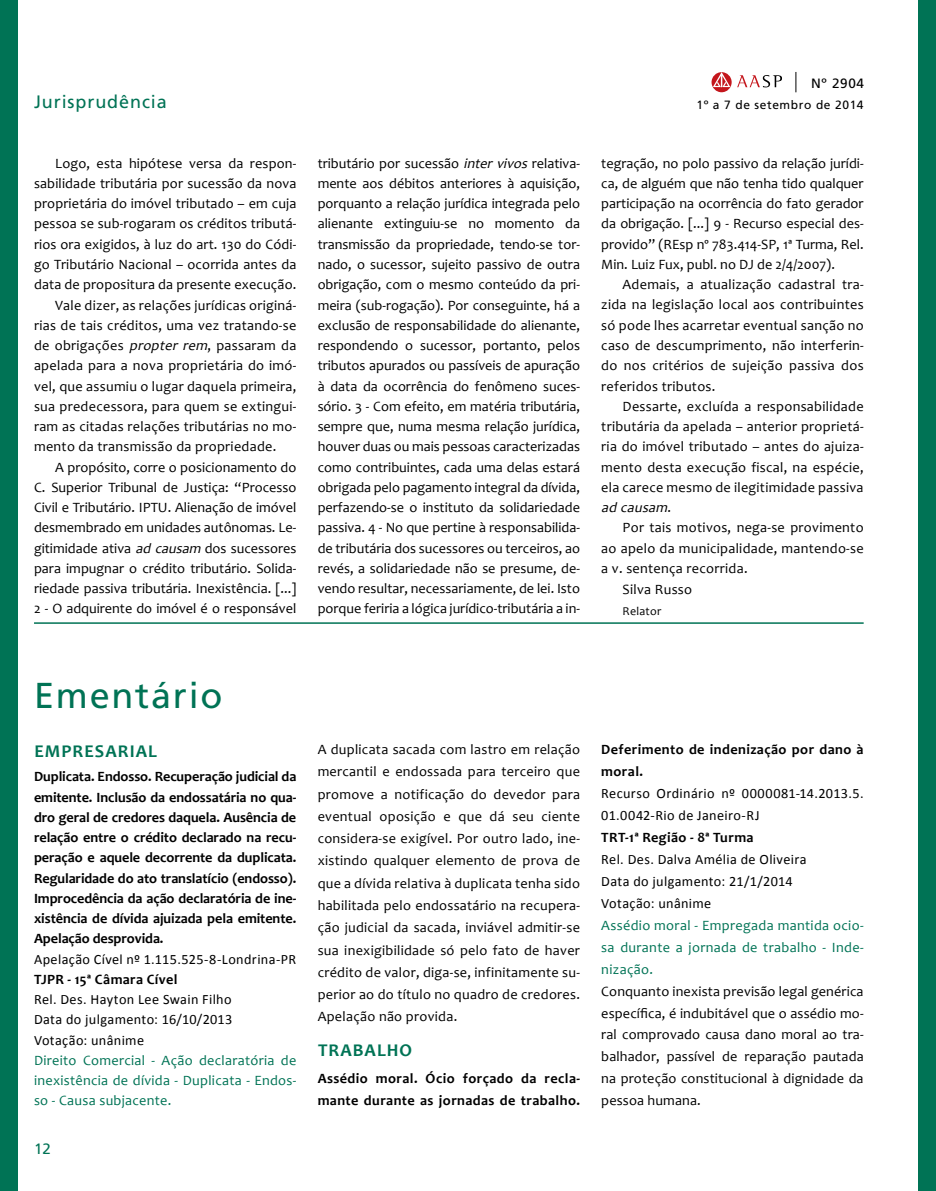
<style>
.page{position:relative;width:936px;height:1191px;background:#fff}
.page>*{position:absolute;margin:0;border:0;box-sizing:border-box;transform-origin:0 0}
.t1{font:36px "Frutiger";letter-spacing:.05em;color:#007355}
.t2{font:700 18px "Candara";letter-spacing:.06em;color:#007355}
.t3{font:18px "Frutiger";letter-spacing:.05em;color:#007355}
.t4{font:15px "Frutiger";color:#007355}
.t5{font:14.25px/20.2px "Candara";letter-spacing:.01em;color:#000;text-align:justify}
.t6{font:700 14.25px/20.2px "Candara";letter-spacing:.03em;color:#000}
.t7{font:14.25px/21.9px "Calibri";letter-spacing:.025em;color:#000}
.t8{font:14.25px/20.2px "Candara";letter-spacing:.02em;color:#007355;text-align:justify}
.t9{font:13.5px "Frutiger";letter-spacing:.05em;color:#000}
.t10{font:12px "Frutiger";letter-spacing:.05em;color:#000}
.t11{font:12px "Candara";letter-spacing:.02em;color:#000}
.s1{font-style:italic}
</style>
<div class="page">
<div style="left:0;top:0;width:17px;height:1191px;background:#007355"></div>
<svg style="left:737px;top:75px;width:45px;height:12px"></svg>
<svg style="left:711px;top:72px;width:20px;height:20px"></svg>
<svg style="left:712px;top:72px;width:18px;height:15px"></svg>
<svg style="left:795px;top:72px;width:1px;height:20px"></svg>
<div style="left:918px;top:0;width:17px;height:1191px;background:#007355"></div>
<hr style="left:34px;top:622px;width:829px;height:2px;background:#007355">
<p class="t9" style="left:811px;top:75px;width:54px">Nº 2904</p>
<p class="t3" style="left:34px;top:91px;width:134px">Jurisprudência</p>
<p class="t10" style="left:696px;top:98px;width:169px">1º a 7 de setembro de 2014</p>
<p class="t5" style="left:55px;top:153px;width:242px">Logo, esta hipótese versa da respon-</p>
<p class="t5" style="left:34px;top:173px;width:264px">sabilidade tributária por sucessão da nova</p>
<p class="t5" style="left:34px;top:193px;width:264px">proprietária do imóvel tributado – em cuja</p>
<p class="t5" style="left:34px;top:214px;width:264px">pessoa se sub-rogaram os créditos tributá-</p>
<p class="t5" style="left:34px;top:234px;width:264px">rios ora exigidos, à luz do art. 130 do Códi-</p>
<p class="t5" style="left:34px;top:254px;width:264px">go Tributário Nacional – ocorrida antes da</p>
<p class="t5" style="left:34px;top:274px;width:264px">data de propositura da presente execução.</p>
<p class="t5" style="left:55px;top:295px;width:242px">Vale dizer, as relações jurídicas originá-</p>
<p class="t5" style="left:34px;top:315px;width:264px">rias de tais créditos, uma vez tratando-se</p>
<p class="t5" style="left:34px;top:335px;width:264px">de obrigações <span class="s1">propter rem</span>, passaram da</p>
<p class="t5" style="left:34px;top:355px;width:264px">apelada para a nova proprietária do imó-</p>
<p class="t5" style="left:34px;top:376px;width:264px">vel, que assumiu o lugar daquela primeira,</p>
<p class="t5" style="left:34px;top:396px;width:264px">sua predecessora, para quem se extingui-</p>
<p class="t5" style="left:34px;top:416px;width:264px">ram as citadas relações tributárias no mo-</p>
<p class="t5" style="left:34px;top:436px;width:244px">mento da transmissão da propriedade.</p>
<p class="t5" style="left:55px;top:457px;width:242px">A propósito, corre o posicionamento do</p>
<p class="t5" style="left:34px;top:477px;width:264px">C. Superior Tribunal de Justiça: “Processo</p>
<p class="t5" style="left:34px;top:497px;width:264px">Civil e Tributário. IPTU. Alienação de imóvel</p>
<p class="t5" style="left:34px;top:517px;width:264px">desmembrado em unidades autônomas. Le-</p>
<p class="t5" style="left:34px;top:538px;width:264px">gitimidade ativa <span class="s1">ad causam</span> dos sucessores</p>
<p class="t5" style="left:34px;top:558px;width:264px">para impugnar o crédito tributário. Solida-</p>
<p class="t5" style="left:34px;top:578px;width:264px">riedade passiva tributária. Inexistência. [...]</p>
<p class="t5" style="left:34px;top:598px;width:264px">2 - O adquirente do imóvel é o responsável</p>
<p class="t5" style="left:317px;top:153px;width:264px">tributário por sucessão <span class="s1">intervivos</span>relativa&shy;mente aos débitos anteriores à aquisição, porquanto a relação jurídica integrada pelo alienante extinguiu-se no momento da transmissão da propriedade, tendo-se tor&shy;nado, o sucessor, sujeito passivo de outra obrigação, com o mesmo conteúdo da pri&shy;meira (sub-rogação). Por conseguinte, há a exclusão de responsabilidade do alienante, respondendo o sucessor, portanto, pelos tributos apurados ou passíveis de apuração à data da ocorrência do fenômeno suces&shy;sório. 3 - Com efeito, em matéria tributária, sempre que, numa mesma relação jurídica, houver duas ou mais pessoas caracterizadas como contribuintes, cada uma delas estará obrigada pelo pagamento integral da dívida, perfazendo-se o instituto da solidariedade passiva. 4 - No que pertine à responsabilida&shy;de tributária dos sucessores ou terceiros, ao revés, a solidariedade não se presume, de&shy;vendo resultar, necessariamente, de lei. Isto porque feriria a lógica jurídico-tributária a in-</p>
<p class="t5" style="left:601px;top:153px;width:264px">tegração, no polo passivo da relação jurídi&shy;ca, de alguém que não tenha tido qualquer participação na ocorrência do fato gerador da obrigação. [...] 9 - Recurso especial des&shy;provido” (REsp nº 783.414-SP, 1ª Turma, Rel.<br>Min. Luiz Fux, publ. no DJ de 2/4/2007).</p>
<p class="t5" style="left:601px;top:274px;width:264px;text-indent:21px">Ademais, a atualização cadastral tra&shy;zida na legislação local aos contribuintes só pode lhes acarretar eventual sanção no caso de descumprimento, não interferin&shy;do nos critérios de sujeição passiva dos referidos tributos.</p>
<p class="t5" style="left:601px;top:396px;width:264px;text-indent:21px">Dessarte, excluída a responsabilidade tributária da apelada – anterior proprietá&shy;ria do imóvel tributado – antes do ajuiza&shy;mento desta execução fiscal, na espécie, ela carece mesmo de ilegitimidade passiva <span class="s1">ad causam</span>.</p>
<p class="t5" style="left:622px;top:517px;width:242px">Por tais motivos, nega-se provimento</p>
<p class="t5" style="left:601px;top:538px;width:264px">ao apelo da municipalidade, mantendo-se</p>
<p class="t5" style="left:601px;top:558px;width:148px">a v. sentença recorrida.</p>
<p class="t5" style="left:622px;top:579px;width:71px">Silva Russo</p>
<p class="t11" style="left:622px;top:603px;width:40px">Relator</p>
<h1 class="t1" style="left:34px;top:674px;width:190px">Ementário</h1>
<p class="t2" style="left:34px;top:739px;width:124px">EMPRESARIAL</p>
<p class="t6" style="left:34px;top:766px;width:264px;text-align:justify">Duplicata. Endosso. Recuperação judicial da emitente. Inclusão da endossatária no qua&shy;dro geral de credores daquela. Ausência de relação entre o crédito declarado na recu&shy;peração e aquele decorrente da duplicata.<br>Regularidade do ato translatício (endosso).<br>Improcedência da ação declaratória de ine&shy;xistência de dívida ajuizada pela emitente.<br>Apelação desprovida.</p>
<p class="t7" style="left:34px;top:948px;width:264px">Apelação Cível nº 1.115.525-8-Londrina-PR</p>
<p class="t6" style="left:34px;top:969px;width:145px">TJPR - 15ª Câmara Cível</p>
<p class="t7" style="left:34px;top:989px;width:200px;line-height:20.2px;text-align:justify">Rel. Des. Hayton Lee Swain Filho Data do julgamento: 16/10/2013<br>Votação: unânime</p>
<p class="t8" style="left:34px;top:1050px;width:264px">Direito Comercial - Ação declaratória de inexistência de dívida - Duplicata - Endos&shy;so - Causa subjacente.</p>
<p class="t4" style="left:34px;top:1140px;width:18px">12</p>
<p class="t5" style="left:317px;top:738px;width:264px;line-height:22.2px">A duplicata sacada com lastro em relação mercantil e endossada para terceiro que promove a notificação do devedor para eventual oposição e que dá seu ciente considera-se exigível. Por outro lado, ine&shy;xistindo qualquer elemento de prova de que a dívida relativa à duplicata tenha sido habilitada pelo endossatário na recupera&shy;ção judicial da sacada, inviável admitir-se sua inexigibilidade só pelo fato de haver crédito de valor, diga-se, infinitamente su&shy;perior ao do título no quadro de credores.<br>Apelação não provida.</p>
<p class="t2" style="left:318px;top:1039px;width:96px">TRABALHO</p>
<p class="t6" style="left:317px;top:1066px;width:264px;line-height:22.5px">Assédio moral. Ócio forçado da recla&shy;mante durante as jornadas de trabalho.</p>
<p class="t6" style="left:601px;top:738px;width:264px;line-height:21.9px">Deferimento de indenização por dano à moral.</p>
<p class="t7" style="left:601px;top:782px;width:264px">Recurso Ordinário nº 0000081-14.2013.5.<br>01.0042-Rio de Janeiro-RJ</p>
<p class="t6" style="left:601px;top:827px;width:154px">TRT-1ª Região - 8ª Turma</p>
<p class="t7" style="left:601px;top:848px;width:207px">Rel. Des. Dalva Amélia de Oliveira<br>Data do julgamento: 21/1/2014<br>Votação: unânime</p>
<p class="t8" style="left:601px;top:914px;width:264px;line-height:21.9px">Assédio moral - Empregada mantida ocio&shy;sa durante a jornada de trabalho - Inde&shy;nização.</p>
<p class="t5" style="left:601px;top:979px;width:264px;line-height:21.9px">Conquanto inexista previsão legal genérica específica, é indubitável que o assédio mo&shy;ral comprovado causa dano moral ao tra&shy;balhador, passível de reparação pautada na proteção constitucional à dignidade da pessoa humana.</p>
</div>
